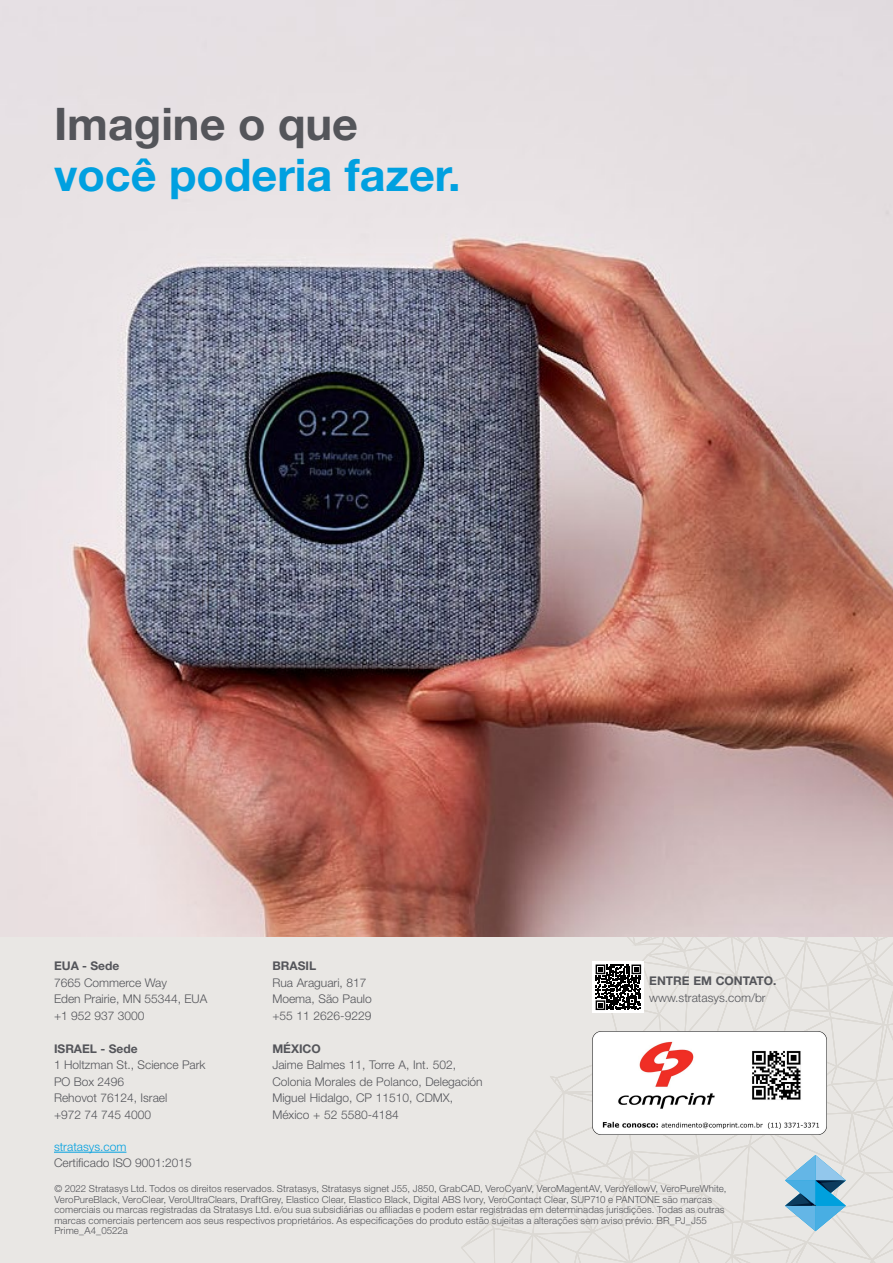
<style>
.page{position:relative;width:893px;height:1263px;background:#fff}
.page>*{position:absolute;margin:0;border:0;box-sizing:border-box;transform-origin:0 0}
.t1{font:700 45px "Helvetica Neue LT Std";color:#00a0e0}
.t2{font:700 45px "Helvetica Neue LT Std";color:#54555a}
.t3{font:300 12px/16.5px "Helvetica Neue LT Std";color:#54555a}
.t4{font:700 12px "Helvetica Neue LT Std";color:#54555a}
.t5{font:300 12px "Helvetica Neue LT Std";color:#00a0e0}
.t6{font:300 9.75px/10.5px "Helvetica Neue LT Std";letter-spacing:.01em;color:#54555a}
</style>
<div class="page">
<div style="left:0;top:937px;width:893px;height:326px;background:#e9e7e4"></div>
<hr style="left:54px;top:1152px;width:72px;height:1px;background:#00a0e0">
<svg style="left:461px;top:937px;width:432px;height:326px"></svg>
<img style="left:0;top:0;width:893px;height:937px">
<img style="left:593px;top:1031px;width:234px;height:103px">
<h1 class="t2" style="left:54px;top:96px;width:306px">Imagine o que</h1>
<h1 class="t1" style="left:54px;top:147px;width:408px">você poderia fazer.</h1>
<p class="t4" style="left:54px;top:959px;width:67px">EUA - Sede</p>
<p class="t3" style="left:54px;top:974px;width:155px">7665 Commerce Way<br>Eden Prairie, MN 55344, EUA +1 952 937 3000</p>
<p class="t4" style="left:54px;top:1041px;width:85px">ISRAEL - Sede</p>
<p class="t3" style="left:54px;top:1056px;width:153px">1 Holtzman St., Science Park<br>PO Box 2496<br>Rehovot 76124, Israel<br>+972 74 745 4000</p>
<p class="t5" style="left:54px;top:1139px;width:74px">stratasys.com</p>
<p class="t3" style="left:54px;top:1155px;width:139px">Certificado ISO 9001:2015</p>
<p class="t4" style="left:272px;top:959px;width:45px">BRASIL</p>
<p class="t3" style="left:272px;top:974px;width:101px">Rua Araguari, 817<br>Moema, São Paulo +55 11 2626-9229</p>
<p class="t4" style="left:272px;top:1041px;width:50px">MÉXICO</p>
<p class="t3" style="left:272px;top:1056px;width:212px">Jaime Balmes 11, Torre A, Int. 502,<br>Colonia Morales de Polanco, Delegación<br>Miguel Hidalgo, CP 11510, CDMX,<br>México + 52 5580-4184</p>
<p class="t4" style="left:649px;top:974px;width:129px">ENTRE EM CONTATO.</p>
<p class="t3" style="left:649px;top:989px;width:118px">www.stratasys.com/br</p>
<p class="t6" style="left:54px;top:1183px;width:674px">© 2022 Stratasys Ltd. Todos os direitos reservados. Stratasys, Stratasys signet J55, J850, GrabCAD, VeroCyanV, VeroMagentAV, VeroYellowV, VeroPureWhite, VeroPureBlack, VeroClear, VeroUltraClears, DraftGrey, Elastico Clear, Elastico Black, Digital ABS Ivory, VeroContact Clear, SUP710 e PANTONE são marcas comerciais ou marcas registradas da Stratasys Ltd. e/ou sua subsidiárias ou afiliadas e podem estar registradas em determinadas jurisdições. Todas as outras marcas comerciais pertencem aos seus respectivos proprietários. As especificações do produto estão sujeitas a alterações sem aviso prévio. BR_PJ_J55<br>Prime_A4_0522a</p>
</div>
